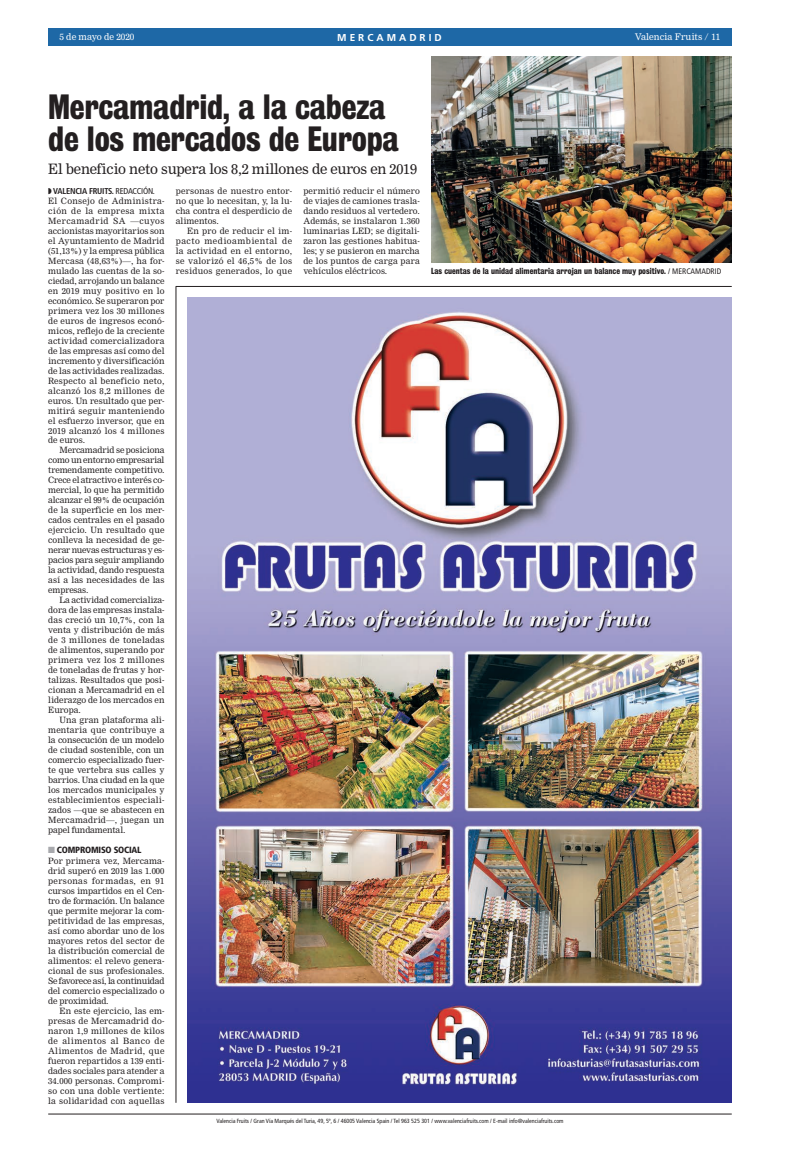
<style>
.page{position:relative;width:797px;height:1151px;background:#fff}
.page>*{position:absolute;margin:0;border:0;box-sizing:border-box;transform-origin:0 0}
.t1{font:32px/32px "Bureau Grot Three Seven";letter-spacing:-.01em;color:#231f20}
.t2{font:14px "Nimrod";letter-spacing:-.015em;color:#231f20}
.t3{font:700 10px "Frutiger";letter-spacing:.3em;color:#fff}
.t4{font:9px "Nimrod";color:#fff}
.t5{font:900 condensed 9px "Frutiger";letter-spacing:-.025em;color:#231f20}
.t6{font:8.5px/10px "Nimrod";letter-spacing:.005em;color:#231f20;text-align:justify}
.t7{font:700 condensed 8.5px "Frutiger";letter-spacing:-.025em;color:#231f20}
.t8{font:8px "Bureau Grot Three Seven";color:#231f20}
.t9{font:condensed 6px "Frutiger";color:#231f20}
.s1{font-weight:400}
.s2{color:#a8a9ad}
.s3{font-family:"Frutiger";font-stretch:condensed}
</style>
<div class="page">
<div style="left:48px;top:28px;width:683px;height:17px;background:#1e68a6"></div>
<hr style="left:48px;top:1114px;width:683px;height:1px;background:#231f20">
<img style="left:187px;top:298px;width:544px;height:805px">
<hr style="left:176px;top:286px;width:555px;height:1px;background:#231f20">
<hr style="left:176px;top:286px;width:1px;height:817px;background:#231f20">
<img style="left:431px;top:57px;width:300px;height:206px">
<p class="t4" style="left:60px;top:32px;width:76px">5 de mayo de 2020</p>
<p class="t3" style="left:337px;top:32px;width:106px">MERCAMADRID</p>
<p class="t4" style="left:634px;top:32px;width:87px">Valencia Fruits / 11</p>
<h1 class="t1" style="left:48px;top:91px;width:352px">Mercamadrid, a la cabeza de los mercados de Europa</h1>
<p class="t6" style="left:176px;top:186px;width:118px">personas de nuestro entor&shy;no que lo necesitan, y, la lu&shy;cha contra el desperdicio de alimentos.</p>
<p class="t6" style="left:176px;top:226px;width:118px;text-indent:11px">En pro de reducir el im&shy;pacto medioambiental de la actividad en el entorno, se valorizó el 46,5% de los residuos generados, lo que</p>
<h2 class="t2" style="left:48px;top:161px;width:370px">El beneficio neto supera los 8,2 millones de euros en 2019</h2>
<p class="t7" style="left:48px;top:186px;width:108px">◗ VALENCIA FRUITS. <span class="s1">REDACCIÓN.</span></p>
<p class="t6" style="left:48px;top:196px;width:118px">El Consejo de Administra&shy;ción de la empresa mixta Mercamadrid SA —cuyos accionistas mayoritarios son el Ayuntamiento de Madrid (51,13%) y la empresa pública Mercasa (48,63%)—, ha for&shy;mulado las cuentas de la so&shy;ciedad, arrojando un balance en 2019 muy positivo en lo económico. Se superaron por primera vez los 30 millones de euros de ingresos econó&shy;micos, reflejo de la creciente actividad comercializadora de las empresas así como del incremento y diversificación de las actividades realizadas.<br>Respecto al beneficio neto, alcanzó los 8,2 millones de euros. Un resultado que per&shy;mitirá seguir manteniendo el esfuerzo inversor, que en 2019 alcanzó los 4 millones de euros.</p>
<p class="t6" style="left:48px;top:445px;width:118px;text-indent:11px">Mercamadrid se posiciona como un entorno empresarial tremendamente competitivo.<br>Crece el atractivo e interés co&shy;mercial, lo que ha permitido alcanzar el 99% de ocupación de la superficie en los mer&shy;cados centrales en el pasado ejercicio. Un resultado que conlleva la necesidad de ge&shy;nerar nuevas estructuras y es&shy;pacios para seguir ampliando la actividad, dando respuesta así a las necesidades de las empresas.</p>
<p class="t6" style="left:48px;top:595px;width:118px;text-indent:11px">La actividad comercializa&shy;dora de las empresas instala&shy;das creció un 10,7%, con la venta y distribución de más de 3 millones de toneladas de alimentos, superando por primera vez los 2 millones de toneladas de frutas y hor&shy;talizas. Resultados que posi&shy;cionan a Mercamadrid en el liderazgo de los mercados en Europa.</p>
<p class="t6" style="left:48px;top:715px;width:118px;text-indent:11px">Una gran plataforma ali&shy;mentaria que contribuye a la consecución de un modelo de ciudad sostenible, con un comercio especializado fuer&shy;te que vertebra sus calles y barrios. Una ciudad en la que los mercados municipales y establecimientos especiali&shy;zados —que se abastecen en Mercamadrid—, juegan un papel fundamental.</p>
<p class="t5" style="left:48px;top:844px;width:95px"><span class="s2">■</span> COMPROMISO SOCIAL</p>
<p class="t6" style="left:48px;top:856px;width:118px">Por primera vez, Mercama&shy;drid superó en 2019 las 1.000 personas formadas, en 91 cursos impartidos en el Cen&shy;tro de formación. Un balance que permite mejorar la com&shy;petitividad de las empresas, así como abordar uno de los mayores retos del sector de la distribución comercial de alimentos: el relevo genera&shy;cional de sus profesionales.<br>Se favorece así, la continuidad del comercio especializado o de proximidad.</p>
<p class="t6" style="left:48px;top:1005px;width:118px;text-indent:11px">En este ejercicio, las em&shy;presas de Mercamadrid do&shy;naron 1,9 millones de kilos de alimentos al Banco de Alimentos de Madrid, que fueron repartidos a 139 enti&shy;dades sociales para atender a 34.000 personas. Compromi&shy;so con una doble vertiente: la solidaridad con aquellas</p>
<p class="t6" style="left:303px;top:186px;width:118px">permitió reducir el número de viajes de camiones trasla&shy;dando residuos al vertedero.<br>Además, se instalaron 1.360 luminarias LED; se digitali&shy;zaron las gestiones habitua&shy;les; y se pusieron en marcha de los puntos de carga para vehículos eléctricos.</p>
<p class="t8" style="left:431px;top:266px;width:292px">Las cuentas de la unidad alimentaria arrojan un balance muy positivo. <span class="s3">/ MERCAMADRID</span></p>
<p class="t9" style="left:216px;top:1117px;width:349px">Valencia Fruits / Gran Vía Marqués del Turia, 49, 5º, 6 / 46005 Valencia Spain / Tel 963 525 301 / www.valenciafruits.com / E-mail info@valenciafruits.com</p>
</div>
